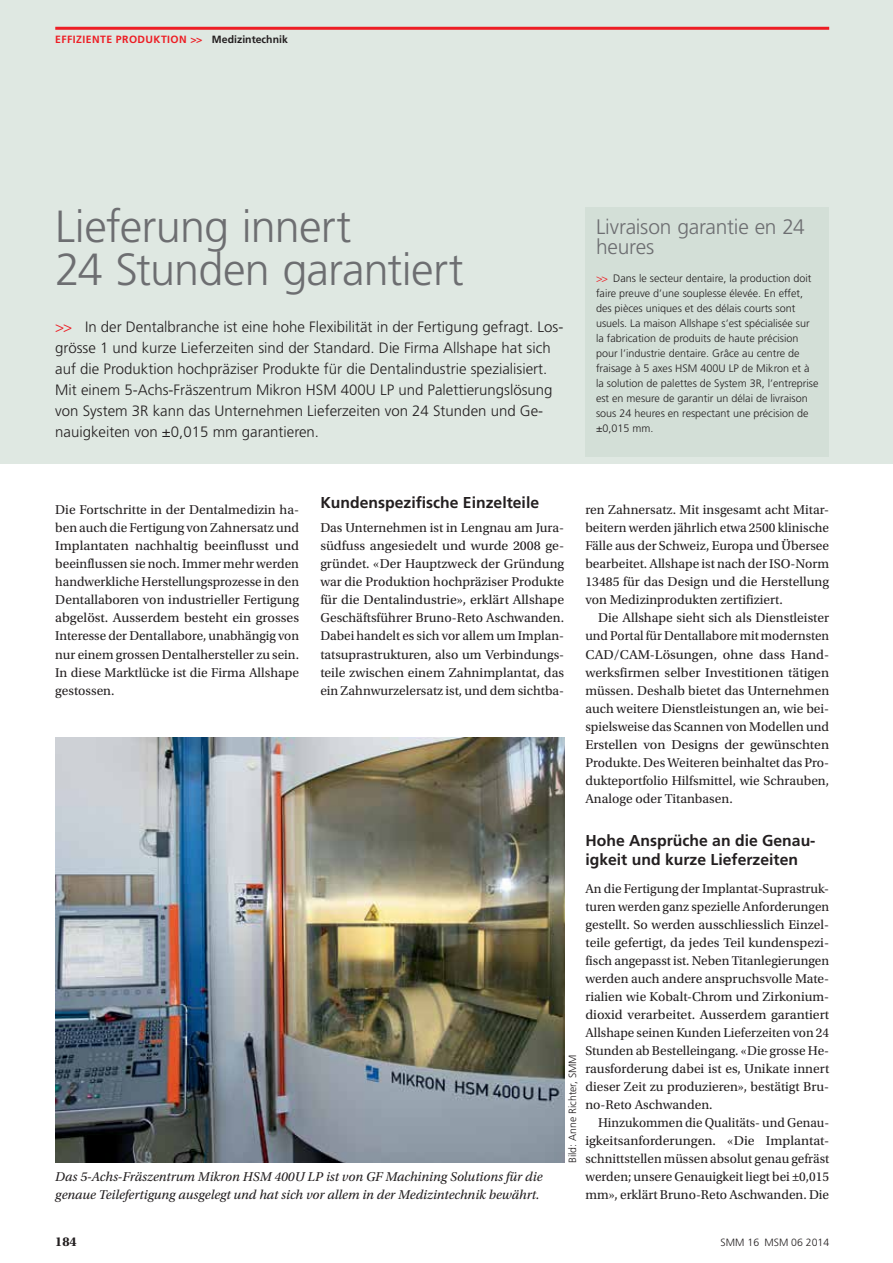
<style>
.page{position:relative;width:893px;height:1263px;background:#fff}
.page>*{position:absolute;margin:0;border:0;box-sizing:border-box;transform-origin:0 0}
.t1{font:300 45px/43.5px "Frutiger LT Std";letter-spacing:-.015em;color:#6d6e71}
.t2{font:300 21px/20.2px "Frutiger LT Std";letter-spacing:-.015em;color:#6d6e71}
.t3{font:700 15.75px/19.5px "Frutiger LT Std";color:#231f20}
.t4{font:300 15px/21px "Frutiger LT Std";color:#231f20}
.t5{font:13.5px/18px "Utopia Std";color:#231f20;text-align:justify}
.t6{font:italic 13.5px/18px "Utopia Std";color:#231f20}
.t7{font:700 13.5px "Utopia Std";color:#231f20}
.t8{font:300 10.8px/15px "Frutiger LT Std";color:#231f20}
.t9{font:700 10.5px "Frutiger LT Std";letter-spacing:.04em;color:#ed1d24}
.t10{font:300 10.5px "Frutiger LT Std";color:#231f20}
.s1{color:#231f20}
.s2{color:#ed1d24}
</style>
<div class="page">
<div style="left:0;top:0;width:893px;height:463px;background:#dfe8e2"></div>
<hr style="left:55px;top:27px;width:774px;height:3px;background:#ed1d24">
<img style="left:55px;top:738px;width:509px;height:425px">
<div style="left:585px;top:208px;width:244px;height:249px;background:#d3dfd7"></div>
<p class="t9" style="left:55px;top:33px;width:234px">Effiziente Produktion &gt;&gt; <span class="s1">Medizintechnik</span></p>
<h1 class="t1" style="left:55px;top:205px;width:410px">Lieferung innert<br>24 Stunden garantiert</h1>
<p class="t4" style="left:55px;top:316px;width:510px"><span class="s2">&gt;&gt;</span> In der Dentalbranche ist eine hohe Flexibilität in der Fertigung gefragt. Los&shy;grösse 1 und kurze Lieferzeiten sind der Standard. Die Firma Allshape hat sich auf die Produktion hochpräziser Produkte für die Dentalindustrie spezialisiert.<br>Mit einem 5-Achs-Fräszentrum Mikron HSM 400U LP und Palettierungslösung von System 3R kann das Unternehmen Lieferzeiten von 24 Stunden und Ge&shy;nauigkeiten von ±0,015 mm garantieren.</p>
<h2 class="t2" style="left:596px;top:217px;width:210px">Livraison garantie en 24 heures</h2>
<p class="t8" style="left:596px;top:271px;width:224px"><span class="s2">&gt;&gt;</span> Dans le secteur dentaire, la production doit faire preuve d’une souplesse élevée. En effet, des pièces uniques et des délais courts sont usuels. La maison Allshape s’est spécialisée sur la fabrication de produits de haute précision pour l’industrie dentaire. Grâce au centre de fraisage à 5 axes HSM 400U LP de Mikron et à la solution de palettes de System 3R, l’entreprise est en mesure de garantir un délai de livraison sous 24 heures en respectant une précision de ±0,015 mm.</p>
<p class="t3" style="left:320px;top:493px;width:220px">Kundenspezifische Einzelteile</p>
<p class="t5" style="left:320px;top:519px;width:245px">Das Unternehmen ist in Lengnau am Jura&shy;südfuss angesiedelt und wurde 2008 ge&shy;gründet. «Der Hauptzweck der Gründung war die Produktion hochpräziser Produkte für die Dentalindustrie», erklärt Allshape Geschäftsführer Bruno-Reto Aschwanden.<br>Dabei handelt es sich vor allem um Implan&shy;tatsuprastrukturen, also um Verbindungs&shy;teile zwischen einem Zahnimplantat, das ein Zahnwurzelersatz ist, und dem sichtba-</p>
<p class="t5" style="left:55px;top:501px;width:245px">Die Fortschritte in der Dentalmedizin ha&shy;ben auch die Fertigung von Zahnersatz und Implantaten nachhaltig beeinflusst und beeinflussen sie noch. Immer mehr werden handwerkliche Herstellungsprozesse in den Dentallaboren von industrieller Fertigung abgelöst. Ausserdem besteht ein grosses Interesse der Dentallabore, unabhängig von nur einem grossen Dentalhersteller zu sein.<br>In diese Marktlücke ist die Firma Allshape gestossen.</p>
<p class="t5" style="left:585px;top:501px;width:245px">ren Zahnersatz. Mit insgesamt acht Mitar&shy;beitern werden jährlich etwa 2500 klinische Fälle aus der Schweiz, Europa und Übersee bearbeitet. Allshape ist nach der ISO-Norm 13485 für das Design und die Herstellung von Medizinprodukten zertifiziert.</p>
<p class="t5" style="left:585px;top:609px;width:245px;text-indent:13px">Die Allshape sieht sich als Dienstleister und Portal für Dentallabore mit modernsten CAD/CAM-Lösungen, ohne dass Hand&shy;werksfirmen selber Investitionen tätigen müssen. Deshalb bietet das Unternehmen auch weitere Dienstleistungen an, wie bei&shy;spielsweise das Scannen von Modellen und Erstellen von Designs der gewünschten Produkte. Des Weiteren beinhaltet das Pro&shy;dukteportfolio Hilfsmittel, wie Schrauben, Analoge oder Titanbasen.</p>
<p class="t3" style="left:585px;top:830px;width:232px">Hohe Ansprüche an die Genau&shy;igkeit und kurze Lieferzeiten</p>
<p class="t5" style="left:585px;top:880px;width:245px">An die Fertigung der Implantat-Suprastruk&shy;turen werden ganz spezielle Anforderungen gestellt. So werden ausschliesslich Einzel&shy;teile gefertigt, da jedes Teil kundenspezi&shy;fisch angepasst ist. Neben Titanlegierungen werden auch andere anspruchsvolle Mate&shy;rialien wie Kobalt-Chrom und Zirkonium&shy;dioxid verarbeitet. Ausserdem garantiert Allshape seinen Kunden Lieferzeiten von 24<br>Stunden ab Bestelleingang. «Die grosse He&shy;rausforderung dabei ist es, Unikate innert dieser Zeit zu produzieren», bestätigt Bru&shy;no-Reto Aschwanden.</p>
<p class="t5" style="left:585px;top:1114px;width:245px;text-indent:13px">Hinzukommen die Qualitäts- und Genau&shy;igkeitsanforderungen. «Die Implantat&shy;schnittstellen müssen absolut genau gefräst werden; unsere Genauigkeit liegt bei ±0,015 mm», erklärt Bruno-Reto Aschwanden. Die</p>
<p class="t10" style="left:567px;top:1163px;width:110px;rotate:-90deg">Bild: Anne Richter, SMM</p>
<p class="t6" style="left:55px;top:1168px;width:489px">Das 5-Achs-Fräszentrum Mikron HSM 400U LP ist von GF Machining Solutions für die genaue Teilefertigung ausgelegt und hat sich vor allem in der Medizintechnik bewährt.</p>
<p class="t7" style="left:55px;top:1234px;width:23px">184</p>
<p class="t10" style="left:721px;top:1236px;width:110px">SMM 16 MSM 06 2014</p>
</div>
